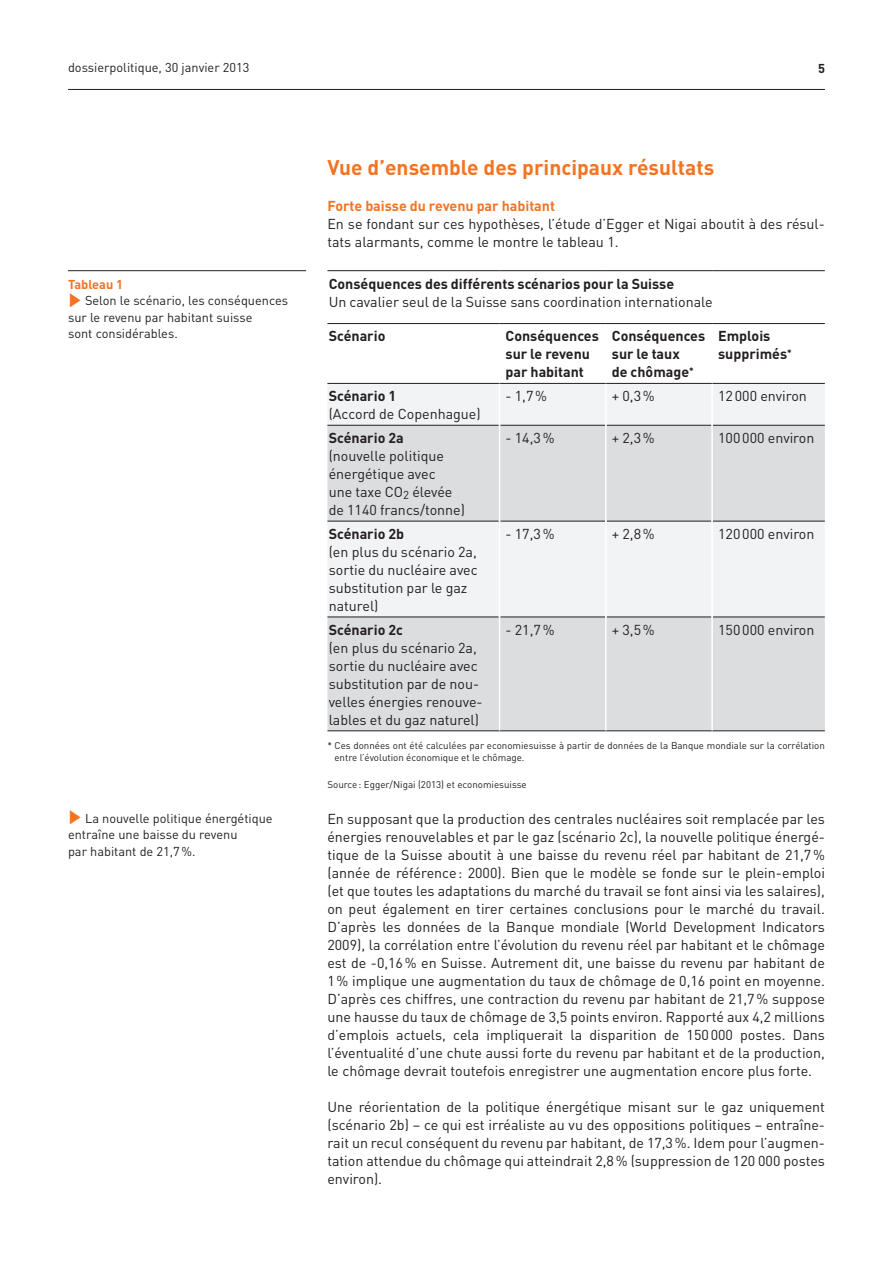
<style>
.page{position:relative;width:893px;height:1263px;background:#fff}
.page>*{position:absolute;margin:0;border:0;box-sizing:border-box;transform-origin:0 0}
.t1{font:700 21px "DIN";color:#f47321}
.t2{font:14.25px/18px "DIN";color:#231f20}
.t3{font:700 14.25px/18px "DIN";color:#231f20}
.t4{font:700 14.25px "DIN";color:#f47321}
.t5{font:12.75px/16.5px "DIN";color:#231f20}
.t6{font:700 12.75px "DIN";color:#f47321}
.t7{font:700 12.75px "DIN";color:#231f20}
.t8{font:9.75px/12px "DIN";color:#231f20}
.s1{color:#f47321}
</style>
<div class="page">
<hr style="left:68px;top:89px;width:757px;height:1px;background:#231f20">
<div style="left:327px;top:383px;width:498px;height:42px;background:#f2f3f4"></div>
<svg style="left:327px;top:426px;width:498px;height:305px;fill:#dcdddf"></svg>
<hr style="left:327px;top:383px;width:172px;height:1px;background:#231f20">
<hr style="left:500px;top:383px;width:106px;height:1px;background:#231f20">
<hr style="left:606px;top:383px;width:106px;height:1px;background:#231f20">
<hr style="left:712px;top:383px;width:113px;height:1px;background:#231f20">
<hr style="left:327px;top:425px;width:172px;height:1px;background:#231f20">
<hr style="left:500px;top:425px;width:105px;height:1px;background:#231f20">
<hr style="left:607px;top:425px;width:104px;height:1px;background:#231f20">
<hr style="left:713px;top:425px;width:112px;height:1px;background:#231f20">
<hr style="left:327px;top:521px;width:172px;height:1px;background:#231f20">
<hr style="left:500px;top:521px;width:105px;height:1px;background:#231f20">
<hr style="left:607px;top:521px;width:104px;height:1px;background:#231f20">
<hr style="left:713px;top:521px;width:112px;height:1px;background:#231f20">
<hr style="left:327px;top:617px;width:172px;height:1px;background:#231f20">
<hr style="left:500px;top:617px;width:105px;height:1px;background:#231f20">
<hr style="left:607px;top:617px;width:104px;height:1px;background:#231f20">
<hr style="left:713px;top:617px;width:112px;height:1px;background:#231f20">
<hr style="left:327px;top:730px;width:172px;height:1px;background:#231f20">
<hr style="left:500px;top:730px;width:106px;height:1px;background:#231f20">
<hr style="left:606px;top:730px;width:106px;height:1px;background:#231f20">
<hr style="left:712px;top:730px;width:113px;height:1px;background:#231f20">
<hr style="left:327px;top:270px;width:172px;height:1px;background:#231f20">
<hr style="left:500px;top:270px;width:106px;height:1px;background:#231f20">
<hr style="left:606px;top:270px;width:106px;height:1px;background:#231f20">
<hr style="left:712px;top:270px;width:113px;height:1px;background:#231f20">
<hr style="left:327px;top:323px;width:172px;height:1px;background:#231f20">
<hr style="left:500px;top:323px;width:106px;height:1px;background:#231f20">
<hr style="left:606px;top:323px;width:106px;height:1px;background:#231f20">
<hr style="left:712px;top:323px;width:113px;height:1px;background:#231f20">
<hr style="left:499px;top:384px;width:1px;height:41px;background:#fff">
<hr style="left:499px;top:425px;width:1px;height:96px;background:#fff">
<hr style="left:499px;top:521px;width:1px;height:96px;background:#fff">
<hr style="left:499px;top:617px;width:1px;height:113px;background:#fff">
<hr style="left:605px;top:384px;width:2px;height:41px;background:#fff">
<hr style="left:711px;top:384px;width:2px;height:41px;background:#fff">
<hr style="left:605px;top:425px;width:2px;height:96px;background:#fff">
<hr style="left:711px;top:425px;width:2px;height:96px;background:#fff">
<hr style="left:605px;top:521px;width:2px;height:96px;background:#fff">
<hr style="left:711px;top:521px;width:2px;height:96px;background:#fff">
<hr style="left:605px;top:617px;width:2px;height:113px;background:#fff">
<hr style="left:711px;top:617px;width:2px;height:113px;background:#fff">
<hr style="left:68px;top:270px;width:238px;height:1px;background:#231f20">
<p class="t5" style="left:68px;top:59px;width:183px">dossierpolitique, 30 janvier 2013</p>
<p class="t7" style="left:818px;top:60px;width:8px">5</p>
<p class="t6" style="left:68px;top:276px;width:57px">Tableau 1</p>
<p class="t5" style="left:68px;top:292px;width:222px"><span class="s1">✓</span> Selon le scénario, les conséquences sur le revenu par habitant suisse<br>sont considérables.</p>
<p class="t5" style="left:68px;top:810px;width:206px"><span class="s1">✓</span> La nouvelle politique énergétique entraîne une baisse du revenu<br>par habitant de 21,7%.</p>
<h1 class="t1" style="left:327px;top:154px;width:388px">Vue d’ensemble des principaux résultats</h1>
<p class="t4" style="left:327px;top:197px;width:229px">Forte baisse du revenu par habitant</p>
<p class="t2" style="left:327px;top:215px;width:499px">En se fondant sur ces hypothèses, l’étude d’Egger et Nigai aboutit à des résul&shy;tats alarmants, comme le montre le tableau 1.</p>
<p class="t3" style="left:329px;top:274px;width:347px">Conséquences des différents scénarios pour la Suisse</p>
<p class="t2" style="left:329px;top:292px;width:385px">Un cavalier seul de la Suisse sans coordination internationale</p>
<p class="t3" style="left:329px;top:327px;width:58px">Scénario</p>
<p class="t3" style="left:506px;top:327px;width:95px">Conséquences sur le revenu par habitant</p>
<p class="t3" style="left:612px;top:327px;width:95px">Conséquences sur le taux<br>de chômage<sup>*</sup></p>
<p class="t3" style="left:718px;top:327px;width:75px">Emplois supprimés<sup>*</sup></p>
<p class="t3" style="left:329px;top:386px;width:69px">Scénario 1</p>
<p class="t2" style="left:329px;top:405px;width:154px">(Accord de Copenhague)</p>
<p class="t2" style="left:506px;top:387px;width:43px">- 1,7%</p>
<p class="t2" style="left:612px;top:387px;width:44px">+ 0,3%</p>
<p class="t2" style="left:718px;top:387px;width:90px">12000 environ</p>
<p class="t3" style="left:329px;top:428px;width:77px">Scénario 2a</p>
<p class="t2" style="left:329px;top:447px;width:138px">(nouvelle politique énergétique avec<br>une taxe CO<sub>2</sub> élevée de 1140 francs/tonne)</p>
<p class="t3" style="left:329px;top:524px;width:77px">Scénario 2b</p>
<p class="t2" style="left:329px;top:542px;width:151px">(en plus du scénario 2a, sortie du nucléaire avec substitution par le gaz naturel)</p>
<p class="t3" style="left:329px;top:620px;width:76px">Scénario 2c</p>
<p class="t2" style="left:329px;top:638px;width:155px">(en plus du scénario 2a, sortie du nucléaire avec substitution par de nou&shy;velles énergies renouve&shy;lables et du gaz naturel)</p>
<p class="t2" style="left:506px;top:428px;width:50px">- 14,3%</p>
<p class="t2" style="left:612px;top:428px;width:44px">+ 2,3%</p>
<p class="t2" style="left:718px;top:428px;width:98px">100000 environ</p>
<p class="t2" style="left:506px;top:524px;width:50px">- 17,3%</p>
<p class="t2" style="left:612px;top:524px;width:44px">+ 2,8%</p>
<p class="t2" style="left:718px;top:524px;width:98px">120000 environ</p>
<p class="t2" style="left:506px;top:620px;width:50px">- 21,7%</p>
<p class="t2" style="left:612px;top:620px;width:44px">+ 3,5%</p>
<p class="t2" style="left:718px;top:620px;width:98px">150000 environ</p>
<p class="t8" style="left:334px;top:739px;width:492px;text-indent:-7px">* Ces données ont été calculées par economiesuisse à partir de données de la Banque mondiale sur la corrélation entre l’évolution économique et le chômage.</p>
<p class="t8" style="left:327px;top:778px;width:201px">Source: Egger/Nigai (2013) et economiesuisse</p>
<p class="t2" style="left:327px;top:809px;width:499px;text-align:justify">En supposant que la production des centrales nucléaires soit remplacée par les énergies renouvelables et par le gaz (scénario 2c), la nouvelle politique énergé&shy;tique de la Suisse aboutit à une baisse du revenu réel par habitant de 21,7% (année de référence: 2000). Bien que le modèle se fonde sur le plein-emploi (et que toutes les adaptations du marché du travail se font ainsi via les salaires), on peut également en tirer certaines conclusions pour le marché du travail.<br>D’après les données de la Banque mondiale (World Development Indicators 2009), la corrélation entre l’évolution du revenu réel par habitant et le chômage est de -0,16% en Suisse. Autrement dit, une baisse du revenu par habitant de 1% implique une augmentation du taux de chômage de 0,16 point en moyenne.<br>D’après ces chiffres, une contraction du revenu par habitant de 21,7% suppose une hausse du taux de chômage de 3,5 points environ. Rapporté aux 4,2 millions d’emplois actuels, cela impliquerait la disparition de 150000 postes. Dans l’éventualité d’une chute aussi forte du revenu par habitant et de la production, le chômage devrait toutefois enregistrer une augmentation encore plus forte.</p>
<p class="t2" style="left:327px;top:1097px;width:499px;text-align:justify">Une réorientation de la politique énergétique misant sur le gaz uniquement (scénario 2b) – ce qui est irréaliste au vu des oppositions politiques – entraîne&shy;rait un recul conséquent du revenu par habitant, de 17,3%. Idem pour l’augmen&shy;tation attendue du chômage qui atteindrait 2,8% (suppression de 120 000 postes environ).</p>
</div>
